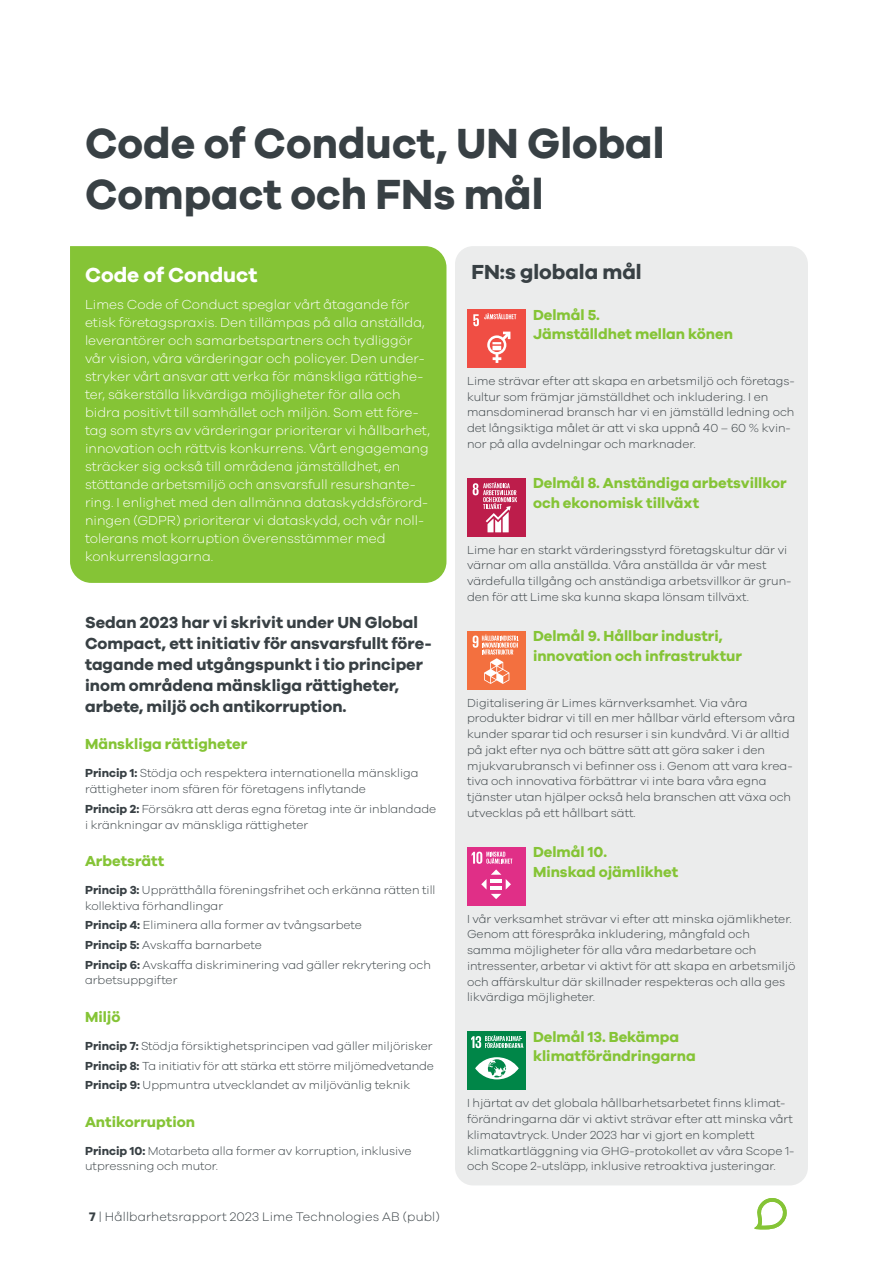
<style>
.page{position:relative;width:893px;height:1263px;background:#fff}
.page>*{position:absolute;margin:0;border:0;box-sizing:border-box;transform-origin:0 0}
.Huvudrubrik{font:700 43.5px/50.2px "Galano Grotesque";color:#384044}
.Rubrik_3{font:700 21px "Galano Grotesque";color:#384044}
.Rubrik_3-2{font:700 21px "Galano Grotesque";color:#fff}
.Ingress{font:700 16.5px/21px "Galano Grotesque";color:#384044}
.Rubrik_3-3{font:700 15px/19.5px "Galano Grotesque";color:#85c436}
.Brödtext{font:300 13.5px/18px "Galano Grotesque";color:#fff}
.t1{font:300 12.75px "Galano Grotesque";letter-spacing:.01em;color:#384044}
.Brödtext-2{font:300 12px/15.8px "Galano Grotesque";color:#384044}
.s1{font-weight:700}
</style>
<div class="page">
<svg style="left:754px;top:1198px;width:33px;height:31px"></svg>
<div style="left:70px;top:246px;width:377px;height:337px;background:#85c436"></div>
<div style="left:455px;top:246px;width:353px;height:939px;background:#ebecec;border-radius:18px"></div>
<div style="left:467px;top:479px;width:58px;height:58px;background:#bd1d4b"></div>
<svg style="left:473px;top:482px;width:44px;height:50px"></svg>
<div style="left:467px;top:631px;width:58px;height:58px;background:#f3703f"></div>
<svg style="left:473px;top:634px;width:46px;height:50px"></svg>
<div style="left:467px;top:1031px;width:58px;height:59px;background:#008648"></div>
<svg style="left:475px;top:1057px;width:44px;height:22px"></svg>
<svg style="left:471px;top:1035px;width:52px;height:13px"></svg>
<div style="left:467px;top:309px;width:58px;height:59px;background:#f04e44"></div>
<svg style="left:487px;top:332px;width:23px;height:31px"></svg>
<svg style="left:473px;top:313px;width:43px;height:13px"></svg>
<div style="left:467px;top:847px;width:58px;height:58px;background:#e02f87"></div>
<svg style="left:472px;top:852px;width:40px;height:47px"></svg>
<p class="Huvudrubrik" style="left:85px;top:117px;width:581px">Code of Conduct, UN Global<br>Compact och FNs mål</p>
<p class="Rubrik_3-2" style="left:85px;top:262px;width:174px">Code of Conduct</p>
<p class="Brödtext" style="left:85px;top:295px;width:346px">Limes Code of Conduct speglar vårt åtagande för etisk företagspraxis. Den tillämpas på alla anställda, leverantörer och samarbetspartners och tydliggör vår vision, våra värderingar och policyer. Den under&shy;stryker vårt ansvar att verka för mänskliga rättighe&shy;ter, säkerställa likvärdiga möjligheter för alla och bidra positivt till samhället och miljön. Som ett före&shy;tag som styrs av värderingar prioriterar vi hållbarhet, innovation och rättvis konkurrens. Vårt engagemang sträcker sig också till områdena jämställdhet, en stöttande arbetsmiljö och ansvarsfull resurshante&shy;ring. I enlighet med den allmänna dataskyddsförord&shy;ningen (GDPR) prioriterar vi dataskydd, och vår noll&shy;tolerans mot korruption överensstämmer med konkurrenslagarna.</p>
<p class="Ingress" style="left:85px;top:611px;width:348px">Sedan 2023 har vi skrivit under UN Global Compact, ett initiativ för ansvarsfullt före&shy;tagande med utgångspunkt i tio principer inom områdena mänskliga rättigheter, arbete, miljö och antikorruption.</p>
<p class="Rubrik_3-3" style="left:85px;top:734px;width:164px">Mänskliga rättigheter</p>
<p class="Brödtext-2" style="left:85px;top:765px;width:335px"><span class="s1">Princip 1:</span> Stödja och respektera internationella mänskliga rättigheter inom sfären för företagens inflytande</p>
<p class="Brödtext-2" style="left:85px;top:800px;width:353px"><span class="s1">Princip 2:</span> Försäkra att deras egna företag inte är inblandade i kränkningar av mänskliga rättigheter</p>
<p class="Rubrik_3-3" style="left:85px;top:851px;width:81px">Arbetsrätt</p>
<p class="Brödtext-2" style="left:85px;top:882px;width:352px"><span class="s1">Princip 3:</span> Upprätthålla föreningsfrihet och erkänna rätten till kollektiva förhandlingar</p>
<p class="Brödtext-2" style="left:85px;top:917px;width:278px"><span class="s1">Princip 4:</span> Eliminera alla former av tvångsarbete</p>
<p class="Brödtext-2" style="left:85px;top:937px;width:178px"><span class="s1">Princip 5:</span> Avskaffa barnarbete</p>
<p class="Brödtext-2" style="left:85px;top:956px;width:347px"><span class="s1">Princip 6:</span> Avskaffa diskriminering vad gäller rekrytering och arbetsuppgifter</p>
<p class="Rubrik_3-3" style="left:85px;top:1006px;width:37px">Miljö</p>
<p class="Brödtext-2" style="left:85px;top:1037px;width:349px"><span class="s1">Princip 7:</span> Stödja försiktighetsprincipen vad gäller miljörisker</p>
<p class="Brödtext-2" style="left:85px;top:1057px;width:350px"><span class="s1">Princip 8:</span> Ta initiativ för att stärka ett större miljömedvetande</p>
<p class="Brödtext-2" style="left:85px;top:1077px;width:327px"><span class="s1">Princip 9:</span> Uppmuntra utvecklandet av miljövänlig teknik</p>
<p class="Rubrik_3-3" style="left:85px;top:1111px;width:112px">Antikorruption</p>
<p class="Brödtext-2" style="left:85px;top:1142px;width:328px"><span class="s1">Princip 10:</span> Motarbeta alla former av korruption, inklusive utpressning och mutor.</p>
<p class="t1" style="left:89px;top:1209px;width:352px"><span class="s1">7</span> | Hållbarhetsrapport 2023 Lime Technologies AB (publ)</p>
<p class="Rubrik_3" style="left:471px;top:259px;width:172px">FN:s globala mål</p>
<p class="Rubrik_3-3" style="left:533px;top:304px;width:202px">Delmål 5.<br>Jämställdhet mellan könen</p>
<p class="Brödtext-2" style="left:467px;top:373px;width:329px">Lime strävar efter att skapa en arbetsmiljö och företags&shy;kultur som främjar jämställdhet och inkludering. I en mansdominerad bransch har vi en jämställd ledning och det långsiktiga målet är att vi ska uppnå 40 – 60 % kvin&shy;nor på alla avdelningar och marknader.</p>
<p class="Rubrik_3-3" style="left:533px;top:473px;width:255px">Delmål 8. Anständiga arbetsvillkor och ekonomisk tillväxt</p>
<p class="Brödtext-2" style="left:467px;top:541px;width:326px">Lime har en starkt värderingsstyrd företagskultur där vi värnar om alla anställda. Våra anställda är vår mest värdefulla tillgång och anständiga arbetsvillkor är grun&shy;den för att Lime ska kunna skapa lönsam tillväxt.</p>
<p class="Rubrik_3-3" style="left:533px;top:626px;width:210px">Delmål 9. Hållbar industri, innovation och infrastruktur</p>
<p class="Brödtext-2" style="left:467px;top:694px;width:330px">Digitalisering är Limes kärnverksamhet. Via våra produkter bidrar vi till en mer hållbar värld eftersom våra kunder sparar tid och resurser i sin kundvård. Vi är alltid på jakt efter nya och bättre sätt att göra saker i den mjukvarubransch vi befinner oss i. Genom att vara krea&shy;tiva och innovativa förbättrar vi inte bara våra egna tjänster utan hjälper också hela branschen att växa och utvecklas på ett hållbart sätt.</p>
<p class="Rubrik_3-3" style="left:533px;top:842px;width:147px">Delmål 10.<br>Minskad ojämlikhet</p>
<p class="Brödtext-2" style="left:467px;top:910px;width:330px">I vår verksamhet strävar vi efter att minska ojämlikheter.<br>Genom att förespråka inkludering, mångfald och samma möjligheter för alla våra medarbetare och intressenter, arbetar vi aktivt för att skapa en arbetsmiljö och affärskultur där skillnader respekteras och alla ges likvärdiga möjligheter.</p>
<p class="Rubrik_3-3" style="left:533px;top:1027px;width:164px">Delmål 13. Bekämpa klimatförändringarna</p>
<p class="Brödtext-2" style="left:467px;top:1095px;width:329px">I hjärtat av det globala hållbarhetsarbetet finns klimat&shy;förändringarna där vi aktivt strävar efter att minska vårt klimatavtryck. Under 2023 har vi gjort en komplett klimatkartläggning via GHG-protokollet av våra Scope 1- och Scope 2-utsläpp, inklusive retroaktiva justeringar.</p>
</div>
